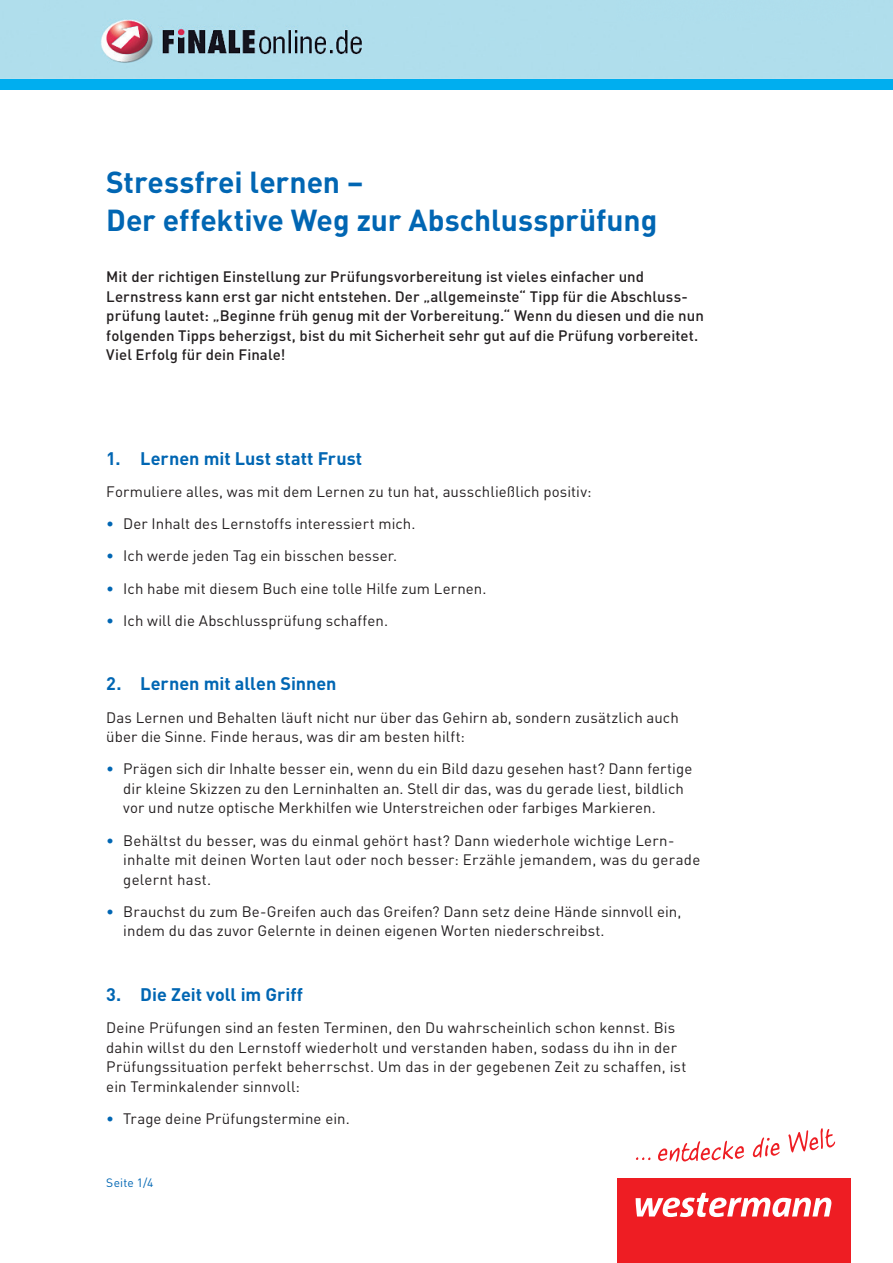
<style>
.page{position:relative;width:893px;height:1263px;background:#fff}
.page>*{position:absolute;margin:0;border:0;box-sizing:border-box;transform-origin:0 0}
.t1{font:700 30px/37.5px "DINOT";color:#0166b3}
.t2{font:700 18px "DINOT";color:#0166b3}
.t3{font:15px/19.5px "DINOT";letter-spacing:.01em;color:#231f20}
.t4{font:500 15px/19.5px "DINOT";letter-spacing:.005em;color:#231f20}
.t5{font:12px "DINOT";letter-spacing:.015em;color:#0166b3}
.s1{color:#0166b3}
</style>
<div class="page">
<img style="left:0;top:0;width:893px;height:79px">
<div style="left:617px;top:0;width:233px;height:21px;background:#afdeec"></div>
<div style="left:0;top:79px;width:893px;height:10px;background:#00aeef"></div>
<div style="left:617px;top:1179px;width:233px;height:84px;background:#ee1d23"></div>
<svg style="left:636px;top:1193px;width:195px;height:24px"></svg>
<svg style="left:636px;top:1128px;width:199px;height:34px"></svg>
<h1 class="t1" style="left:106px;top:162px;width:553px">Stressfrei lernen –<br>Der effektive Weg zur Abschlussprüfung</h1>
<p class="t4" style="left:106px;top:266px;width:599px">Mit der richtigen Einstellung zur Prüfungsvorbereitung ist vieles einfacher und Lernstress kann erst gar nicht entstehen. Der „allgemeinste“ Tipp für die Abschluss&shy;prüfung lautet: „Beginne früh genug mit der Vorbereitung.“ Wenn du diesen und die nun folgenden Tipps beherzigst, bist du mit Sicherheit sehr gut auf die Prüfung vorbereitet.<br>Viel Erfolg für dein Finale!</p>
<p class="t2" style="left:106px;top:446px;width:257px">1. Lernen mit Lust statt Frust</p>
<p class="t3" style="left:106px;top:481px;width:487px">Formuliere alles, was mit dem Lernen zu tun hat, ausschließlich positiv:</p>
<p class="t3" style="left:106px;top:513px;width:311px"><span class="s1">•</span> Der Inhalt des Lernstoffs interessiert mich.</p>
<p class="t3" style="left:106px;top:545px;width:292px"><span class="s1">•</span> Ich werde jeden Tag ein bisschen besser.</p>
<p class="t3" style="left:106px;top:578px;width:382px"><span class="s1">•</span> Ich habe mit diesem Buch eine tolle Hilfe zum Lernen.</p>
<p class="t3" style="left:106px;top:610px;width:283px"><span class="s1">•</span> Ich will die Abschlussprüfung schaffen.</p>
<p class="t2" style="left:106px;top:672px;width:232px">2. Lernen mit allen Sinnen</p>
<p class="t3" style="left:106px;top:707px;width:574px">Das Lernen und Behalten läuft nicht nur über das Gehirn ab, sondern zusätzlich auch über die Sinne. Finde heraus, was dir am besten hilft:</p>
<p class="t3" style="left:123px;top:758px;width:570px;text-indent:-17px"><span class="s1">•</span> Prägen sich dir Inhalte besser ein, wenn du ein Bild dazu gesehen hast? Dann fertige dir kleine Skizzen zu den Lerninhalten an. Stell dir das, was du gerade liest, bildlich vor und nutze optische Merkhilfen wie Unterstreichen oder farbiges Markieren.</p>
<p class="t3" style="left:123px;top:830px;width:578px;text-indent:-17px"><span class="s1">•</span> Behältst du besser, was du einmal gehört hast? Dann wiederhole wichtige Lern&shy;inhalte mit deinen Worten laut oder noch besser: Erzähle jemandem, was du gerade gelernt hast.</p>
<p class="t3" style="left:123px;top:901px;width:559px;text-indent:-17px"><span class="s1">•</span> Brauchst du zum Be-Greifen auch das Greifen? Dann setz deine Hände sinnvoll ein, indem du das zuvor Gelernte in deinen eigenen Worten niederschreibst.</p>
<p class="t2" style="left:106px;top:982px;width:198px">3. Die Zeit voll im Griff</p>
<p class="t3" style="left:106px;top:1017px;width:582px">Deine Prüfungen sind an festen Terminen, den Du wahrscheinlich schon kennst. Bis dahin willst du den Lernstoff wiederholt und verstanden haben, sodass du ihn in der Prüfungssituation perfekt beherrschst. Um das in der gegebenen Zeit zu schaffen, ist ein Terminkalender sinnvoll:</p>
<p class="t3" style="left:106px;top:1108px;width:245px"><span class="s1">•</span> Trage deine Prüfungstermine ein.</p>
<p class="t5" style="left:106px;top:1174px;width:49px">Seite 1/4</p>
</div>
